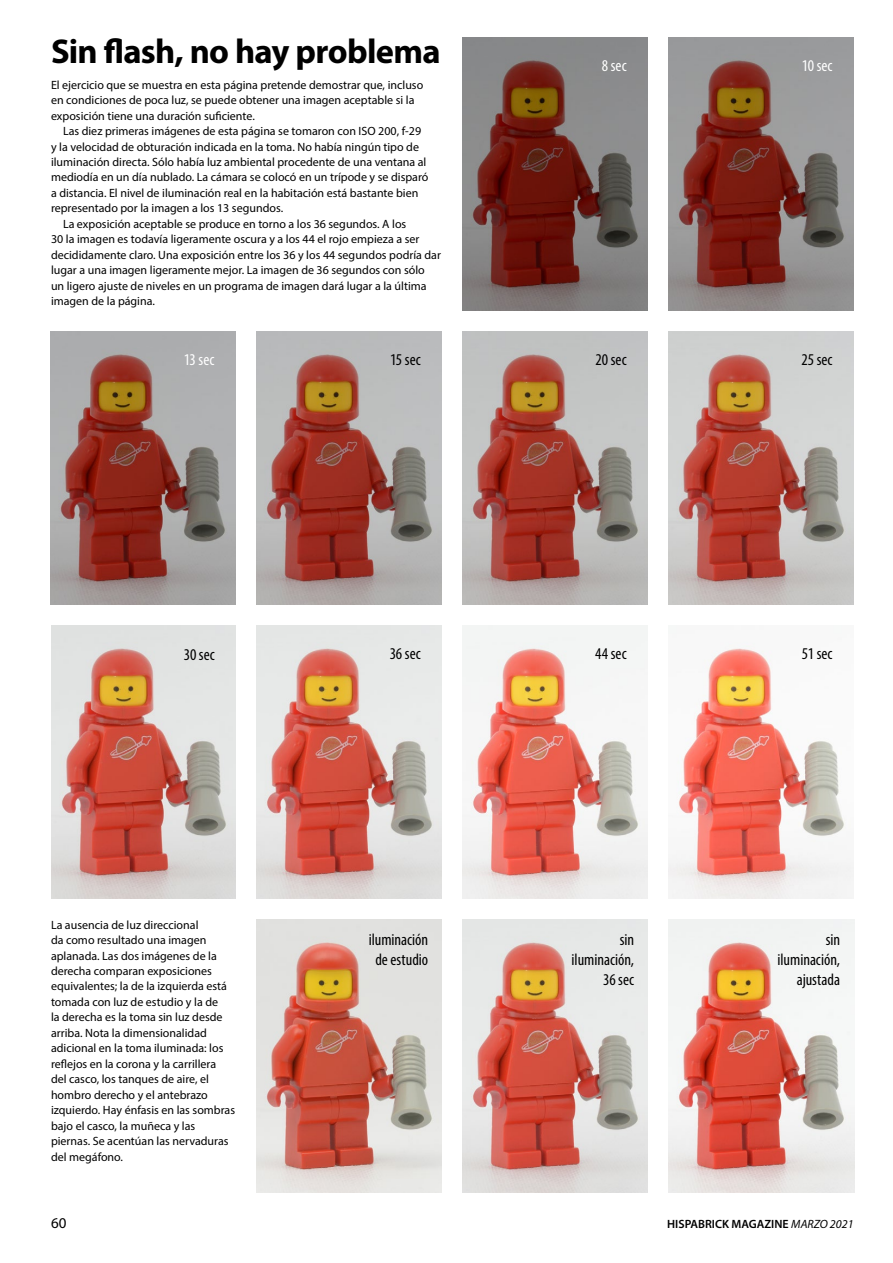
<style>
.page{position:relative;width:893px;height:1263px;background:#fff}
.page>*{position:absolute;margin:0;border:0;box-sizing:border-box;transform-origin:0 0}
.t1{font:700 34.5px "Myriad Pro";letter-spacing:-.02em;color:#000}
.t2{font:condensed 16.5px/19.5px "Myriad Pro";color:#000;text-align:right}
.t3{font:condensed 16.5px "Myriad Pro";letter-spacing:.005em;color:#fff}
.t4{font:15px "Myriad Pro";color:#000}
.t5{font:12px/15.5px "Myriad Pro";color:#000}
.t6{font:600 12px "Myriad Pro";color:#000}
.s1{font-weight:400;font-style:italic}
</style>
<div class="page">
<img style="left:669px;top:38px;width:184px;height:272px">
<img style="left:51px;top:332px;width:185px;height:272px">
<img style="left:257px;top:332px;width:185px;height:272px">
<img style="left:463px;top:332px;width:185px;height:272px">
<img style="left:669px;top:332px;width:184px;height:272px">
<img style="left:51px;top:626px;width:185px;height:272px">
<img style="left:257px;top:626px;width:185px;height:272px">
<img style="left:463px;top:920px;width:185px;height:272px">
<img style="left:463px;top:626px;width:185px;height:272px">
<img style="left:669px;top:646px;width:184px;height:252px">
<img style="left:463px;top:38px;width:185px;height:272px">
<img style="left:257px;top:920px;width:185px;height:272px">
<img style="left:669px;top:920px;width:185px;height:273px">
<h1 class="t1" style="left:51px;top:29px;width:391px">Sin flash, no hay problema</h1>
<p class="t5" style="left:51px;top:77px;width:374px">El ejercicio que se muestra en esta página pretende demostrar que, incluso en condiciones de poca luz, se puede obtener una imagen aceptable si la exposición tiene una duración suficiente.</p>
<p class="t5" style="left:63px;top:123px;width:360px">Las diez primeras imágenes de esta página se tomaron con ISO 200, f-29</p>
<p class="t5" style="left:51px;top:139px;width:370px">y la velocidad de obturación indicada en la toma. No había ningún tipo de</p>
<p class="t5" style="left:51px;top:154px;width:377px">iluminación directa. Sólo había luz ambiental procedente de una ventana al</p>
<p class="t5" style="left:51px;top:170px;width:379px">mediodía en un día nublado. La cámara se colocó en un trípode y se disparó</p>
<p class="t5" style="left:51px;top:185px;width:369px">a distancia. El nivel de iluminación real en la habitación está bastante bien</p>
<p class="t5" style="left:51px;top:200px;width:234px">representado por la imagen a los 13 segundos.</p>
<p class="t5" style="left:63px;top:216px;width:345px">La exposición aceptable se produce en torno a los 36 segundos. A los</p>
<p class="t5" style="left:51px;top:231px;width:370px">30 la imagen es todavía ligeramente oscura y a los 44 el rojo empieza a ser</p>
<p class="t5" style="left:51px;top:247px;width:391px">decididamente claro. Una exposición entre los 36 y los 44 segundos podría dar</p>
<p class="t5" style="left:51px;top:262px;width:375px">lugar a una imagen ligeramente mejor. La imagen de 36 segundos con sólo</p>
<p class="t5" style="left:51px;top:278px;width:377px">un ligero ajuste de niveles en un programa de imagen dará lugar a la última</p>
<p class="t5" style="left:51px;top:293px;width:105px">imagen de la página.</p>
<h2 class="t3" style="left:602px;top:55px;width:26px">8 sec</h2>
<h2 class="t3" style="left:184px;top:349px;width:32px">13 sec</h2>
<h2 class="t2" style="left:390px;top:349px;width:32px">15 sec</h2>
<h2 class="t2" style="left:596px;top:349px;width:33px">20 sec</h2>
<h2 class="t3" style="left:802px;top:55px;width:32px">10 sec</h2>
<h2 class="t2" style="left:801px;top:349px;width:33px">25 sec</h2>
<h2 class="t2" style="left:390px;top:643px;width:33px">36 sec</h2>
<h2 class="t2" style="left:184px;top:644px;width:33px">30 sec</h2>
<h2 class="t2" style="left:802px;top:643px;width:32px">51 sec</h2>
<h2 class="t2" style="left:595px;top:643px;width:33px">44 sec</h2>
<p class="t5" style="left:51px;top:917px;width:186px">La ausencia de luz direccional<br>da como resultado una imagen aplanada. Las dos imágenes de la derecha comparan exposiciones equivalentes; la de la izquierda está tomada con luz de estudio y la de<br>la derecha es la toma sin luz desde arriba. Nota la dimensionalidad adicional en la toma iluminada: los reflejos en la corona y la carrillera<br>del casco, los tanques de aire, el hombro derecho y el antebrazo izquierdo. Hay énfasis en las sombras bajo el casco, la muñeca y las piernas. Se acentúan las nervaduras del megáfono.</p>
<h2 class="t2" style="left:369px;top:930px;width:61px;text-align:center">iluminación de estudio</h2>
<h2 class="t2" style="left:572px;top:930px;width:64px">sin iluminación,<br>36 sec</h2>
<h2 class="t2" style="left:777px;top:930px;width:64px">sin iluminación, ajustada</h2>
<p class="t4" style="left:51px;top:1213px;width:17px">60</p>
<p class="t6" style="left:667px;top:1216px;width:188px">HISPABRICK MAGAZINE <span class="s1">MARZO 2021</span></p>
</div>
